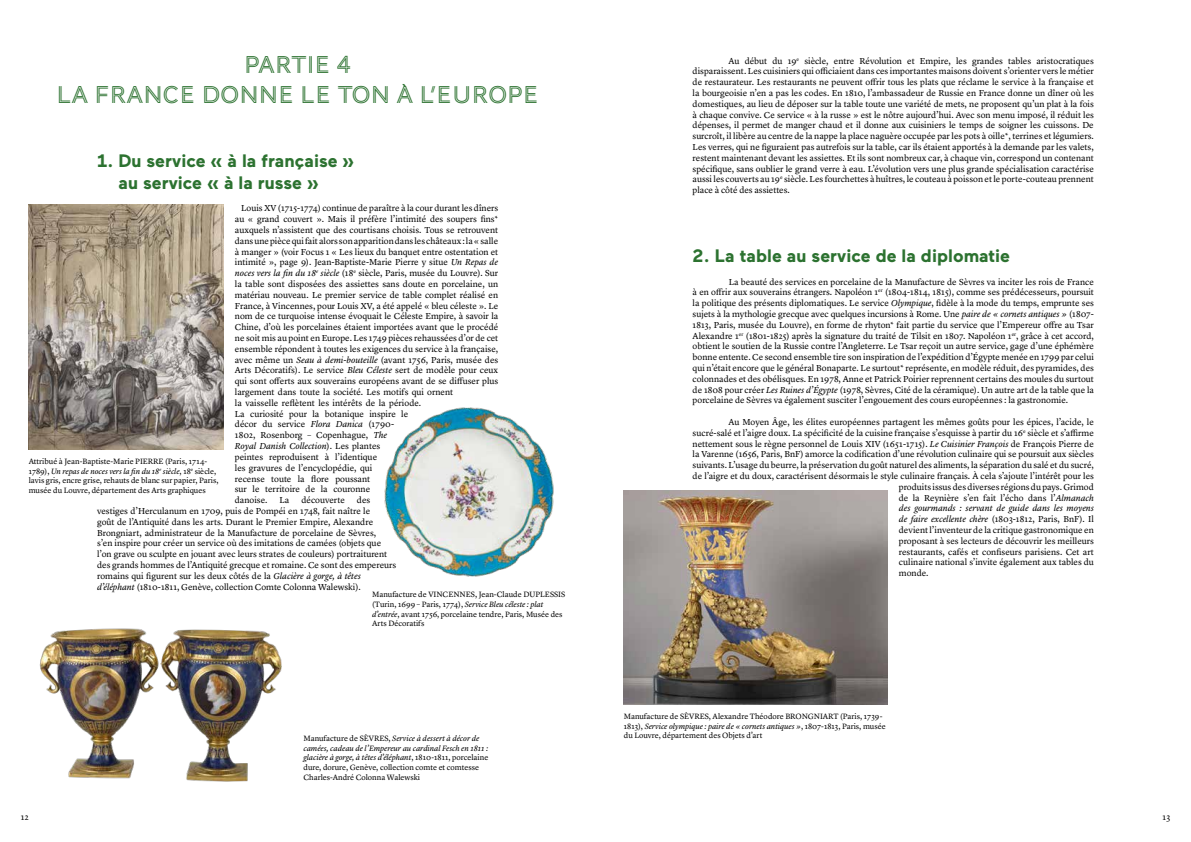
<style>
.page{position:relative;width:1191px;height:842px;background:#fff}
.page>*{position:absolute;margin:0;border:0;box-sizing:border-box;transform-origin:0 0}
.t1{font:25px/30px "AW Conqueror Std Inline";color:#2c7230;text-align:center}
.t2{font:700 18px/21.6px "Maax";color:#2c7230}
.t3{font:9px/10.8px "Lyon Text";color:#000}
.t4{font:italic 9px "Lyon Text";color:#000}
.t5{font:8px/9.6px "Lyon Text";color:#000}
.s1{font-style:italic}
</style>
<div class="page">
<img style="left:29px;top:204px;width:194px;height:246px">
<img style="left:384px;top:407px;width:170px;height:170px">
<img style="left:39px;top:628px;width:243px;height:154px">
<img style="left:624px;top:491px;width:263px;height:213px">
<h1 class="t1" style="left:56px;top:50px;width:484px">PARTIE 4<br>LA FRANCE DONNE LE TON À L’EUROPE</h1>
<h2 class="t2" style="left:118px;top:150px;width:238px;text-indent:-21px">1. Du service « à la française » au service « à la russe »</h2>
<p class="t3" style="left:235px;top:202px;width:265px;text-indent:6px">Louis XV (1715-1774) continue de paraître à la cour durant les dîners au « grand couvert ». Mais il préfère l’intimité des soupers fins* auxquels n’assistent que des courtisans choisis. Tous se retrouvent dans une pièce qui fait alors son apparition dans les châteaux : la «salle à manger » (voir Focus 1 « Les lieux du banquet entre ostentation et intimité », page 9). Jean-Baptiste-Marie Pierre y situe <span class="s1">Un Repas de noces vers la fin du 18</span><sup>e</sup> <span class="s1">siècle</span> (18<sup>e</sup> siècle, Paris, musée du Louvre). Sur la table sont disposées des assiettes sans doute en porcelaine, un matériau nouveau. Le premier service de table complet réalisé en France, à Vincennes, pour Louis XV, a été appelé « bleu céleste ». Le nom de ce turquoise intense évoquait le Céleste Empire, à savoir la Chine, d’où les porcelaines étaient importées avant que le procédé ne soit mis au point en Europe. Les 1749 pièces rehaussées d’or de cet ensemble répondent à toutes les exigences du service à la française, avec même un <span class="s1">Seau à demi-bouteille</span> (avant 1756, Paris, musée des Arts Décoratifs). Le service <span class="s1">Bleu Céleste</span> sert de modèle pour ceux qui sont offerts aux souverains européens avant de se diffuser plus largement dans toute la société. Les motifs qui ornent<br>la vaisselle reflètent les intérêts de la période.<br>La curiosité pour la botanique inspire le<br>décor du service <span class="s1">Flora Danica</span> (1790-<br>1802, Rosenborg – Copenhague, <span class="s1">The<br>Royal Danish Collection</span>). Les plantes<br>peintes reproduisent à l’identique<br>les gravures de l’encyclopédie, qui<br>recense toute la flore poussant<br>sur le territoire de la couronne<br>danoise.</p>
<p class="t5" style="left:29px;top:456px;width:191px">Attribué à Jean-Baptiste-Marie PIERRE (Paris, 1714- 1789), <span class="s1">Un repas de noces vers la fin du 18</span><sup>e</sup> <span class="s1">siècle</span>, 18<sup>e</sup> siècle, lavis gris, encre grise, rehauts de blanc sur papier, Paris, musée du Louvre, département des Arts graphiques</p>
<p class="t3" style="left:279px;top:494px;width:11px">La</p>
<p class="t3" style="left:301px;top:494px;width:45px">découverte</p>
<p class="t3" style="left:97px;top:494px;width:300px;text-indent:260px">des vestiges d’Herculanum en 1709, puis de Pompéi en 1748, fait naître le<br>goût de l’Antiquité dans les arts. Durant le Premier Empire, Alexandre Brongniart, administrateur de la Manufacture de porcelaine de Sèvres,<br>s’en inspire pour créer un service où des imitations de camées (objets que l’on grave ou sculpte en jouant avec leurs strates de couleurs) portraiturent des grands hommes de l’Antiquité grecque et romaine. Ce sont des empereurs romains qui figurent sur les deux côtés de la <span class="s1">Glacière à gorge, à têtes d’éléphant</span> (1810-1811, Genève, collection Comte Colonna Walewski).</p>
<p class="t5" style="left:372px;top:589px;width:194px">Manufacture de VINCENNES, Jean-Claude DUPLESSIS (Turin, 1699 – Paris, 1774), <span class="s1">Service Bleu céleste : plat d’entrée</span>, avant 1756, porcelaine tendre, Paris, Musée des Arts Décoratifs</p>
<p class="t5" style="left:303px;top:733px;width:186px">Manufacture de SÈVRES, <span class="s1">Service à dessert à décor de camées, cadeau de l’Empereur au cardinal Fesch en 1811 : glacière à gorge, à têtes d’éléphant</span>, 1810-1811, porcelaine dure, dorure, Genève, collection comte et comtesse Charles-André Colonna Walewski</p>
<p class="t3" style="left:692px;top:54px;width:403px;text-align:justify;text-indent:36px">Au début du 19<sup>e</sup> siècle, entre Révolution et Empire, les grandes tables aristocratiques disparaissent. Les cuisiniers qui officiaient dans ces importantes maisons doivent s’orienter vers le métier de restaurateur. Les restaurants ne peuvent offrir tous les plats que réclame le service à la française et la bourgeoisie n’en a pas les codes. En 1810, l’ambassadeur de Russie en France donne un dîner où les domestiques, au lieu de déposer sur la table toute une variété de mets, ne proposent qu’un plat à la fois à chaque convive. Ce service « à la russe » est le nôtre aujourd’hui. Avec son menu imposé, il réduit les dépenses, il permet de manger chaud et il donne aux cuisiniers le temps de soigner les cuissons. De surcroît, il libère au centre de la nappe la place naguère occupée par les pots à oille*, terrines et légumiers.<br>Les verres, qui ne figuraient pas autrefois sur la table, car ils étaient apportés à la demande par les valets, restent maintenant devant les assiettes. Et ils sont nombreux car, à chaque vin, correspond un contenant spécifique, sans oublier le grand verre à eau. L’évolution vers une plus grande spécialisation caractérise aussi les couverts au 19<sup>e</sup> siècle. Les fourchettes à huîtres, le couteau à poisson et le porte-couteau prennent place à côté des assiettes.</p>
<h2 class="t2" style="left:692px;top:245px;width:319px">2. La table au service de la diplomatie</h2>
<p class="t3" style="left:692px;top:275px;width:403px;text-align:justify;text-indent:36px">La beauté des services en porcelaine de la Manufacture de Sèvres va inciter les rois de France à en offrir aux souverains étrangers. Napoléon 1<sup>er</sup> (1804-1814, 1815), comme ses prédécesseurs, poursuit la politique des présents diplomatiques. Le service <span class="s1">Olympique</span>, fidèle à la mode du temps, emprunte ses sujets à la mythologie grecque avec quelques incursions à Rome. Une <span class="s1">paire de « cornets antiques »</span> (1807- 1813, Paris, musée du Louvre), en forme de rhyton* fait partie du service que l’Empereur offre au Tsar Alexandre 1<sup>er</sup> (1801-1825) après la signature du traité de Tilsit en 1807. Napoléon 1<sup>er</sup>, grâce à cet accord, obtient le soutien de la Russie contre l’Angleterre. Le Tsar reçoit un autre service, gage d’une éphémère bonne entente. Ce second ensemble tire son inspiration de l’expédition d’Égypte menée en 1799 par celui qui n’était encore que le général Bonaparte. Le surtout* représente, en modèle réduit, des pyramides, des colonnades et des obélisques. En 1978, Anne et Patrick Poirier reprennent certains des moules du surtout de 1808 pour créer <span class="s1">Les Ruines d’Égypte</span> (1978, Sèvres, Cité de la céramique). Un autre art de la table que la porcelaine de Sèvres va également susciter l’engouement des cours européennes : la gastronomie.</p>
<p class="t3" style="left:728px;top:416px;width:367px">Au Moyen Âge, les élites européennes partagent les mêmes goûts pour les épices, l’acide, le</p>
<p class="t3" style="left:692px;top:427px;width:403px">sucré-salé et l’aigre doux. La spécificité de la cuisine française s’esquisse à partir du 16<sup>e</sup> siècle et s’affirme</p>
<p class="t3" style="left:692px;top:437px;width:403px">nettement sous le règne personnel de Louis XIV (1651-1715). <span class="s1">Le Cuisinier François</span> de François Pierre de</p>
<p class="t3" style="left:692px;top:448px;width:403px">la Varenne (1656, Paris, BnF) amorce la codification d’une révolution culinaire qui se poursuit aux siècles</p>
<p class="t3" style="left:692px;top:459px;width:403px">suivants. L’usage du beurre, la préservation du goût naturel des aliments, la séparation du salé et du sucré,</p>
<p class="t3" style="left:692px;top:470px;width:403px">de l’aigre et du doux, caractérisent désormais le style culinaire français. À cela s’ajoute l’intérêt pour les</p>
<p class="t3" style="left:899px;top:481px;width:196px">produits issus des diverses régions du pays. Grimod</p>
<p class="t3" style="left:899px;top:491px;width:196px">de la Reynière s’en fait l’écho dans l’<span class="s1">Almanach</span></p>
<p class="t4" style="left:899px;top:501px;width:196px">des gourmands : servant de guide dans les moyens</p>
<p class="t3" style="left:899px;top:513px;width:196px"><span class="s1">de faire excellente chère</span> (1803-1812, Paris, BnF). Il</p>
<p class="t3" style="left:899px;top:524px;width:196px">devient l’inventeur de la critique gastronomique en</p>
<p class="t3" style="left:899px;top:535px;width:196px">proposant à ses lecteurs de découvrir les meilleurs</p>
<p class="t3" style="left:899px;top:545px;width:196px">restaurants, cafés et confiseurs parisiens. Cet art</p>
<p class="t3" style="left:899px;top:556px;width:196px">culinaire national s’invite également aux tables du</p>
<p class="t3" style="left:899px;top:567px;width:31px">monde.</p>
<p class="t5" style="left:624px;top:711px;width:263px">Manufacture de SÈVRES, Alexandre Théodore BRONGNIART (Paris, 1739-<br>1813), <span class="s1">Service olympique : paire de « cornets antiques »</span>, 1807-1813, Paris, musée du Louvre, département des Objets d’art</p>
<p class="t3" style="left:21px;top:811px;width:9px">12</p>
<p class="t3" style="left:1162px;top:811px;width:9px">13</p>
</div>
